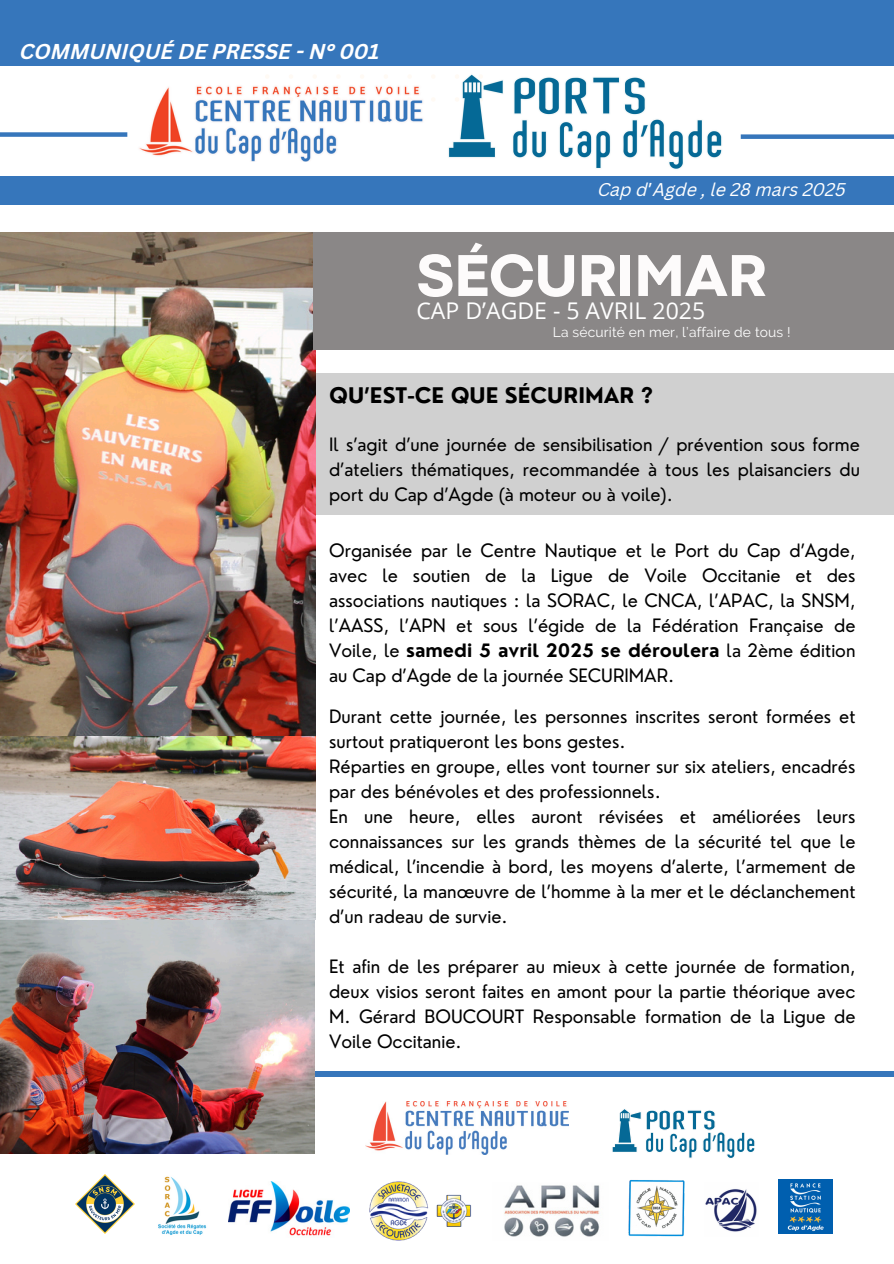
<style>
.page{position:relative;width:894px;height:1264px;background:#fff}
.page>*{position:absolute;margin:0;border:0;box-sizing:border-box;transform-origin:0 0}
.t1{font:800 61.5px "Codec Pro";color:#fdfbfb}
.t2{font:23.1px "Open Sans";color:#fff}
.t3{font:italic 700 21px "Canva Sans";color:#fff}
.t4{font:700 21px "Nourd";color:#000}
.t5{font:18px/25px "Nourd";color:#000;text-align:justify}
.t6{font:italic 17.85px "Canva Sans";color:#fff}
.t7{font:13.8px "Raleway";letter-spacing:.015em;color:#fff}
.s1{font-family:"Noto Sans Gurmukhi";font-style:normal}
.s2{font-weight:700}
</style>
<div class="page">
<div style="left:0;top:373px;width:893px;height:142px;background:#d0d0d0"></div>
<img style="left:0;top:232px;width:315px;height:504px">
<div style="left:0;top:1071px;width:893px;height:5px;background:#3676bb"></div>
<img style="left:0;top:919px;width:314px;height:234px">
<img style="left:127px;top:86px;width:307px;height:75px">
<div style="left:0;top:132px;width:127px;height:5px;background:#3676bb"></div>
<div style="left:740px;top:134px;width:153px;height:5px;background:#3676bb"></div>
<div style="left:0;top:0;width:893px;height:66px;background:#3676bb"></div>
<div style="left:0;top:176px;width:893px;height:28px;background:#3676bb"></div>
<div style="left:313px;top:232px;width:580px;height:118px;background:#8a8787"></div>
<img style="left:0;top:736px;width:315px;height:183px">
<img style="left:448px;top:74px;width:274px;height:95px">
<img style="left:778px;top:1179px;width:54px;height:54px">
<img style="left:75px;top:1174px;width:60px;height:59px">
<img style="left:628px;top:1180px;width:56px;height:56px">
<img style="left:705px;top:1189px;width:52px;height:43px">
<img style="left:229px;top:1181px;width:120px;height:55px">
<img style="left:369px;top:1181px;width:102px;height:59px">
<img style="left:158px;top:1176px;width:49px;height:59px">
<img style="left:504px;top:1185px;width:96px;height:52px">
<img style="left:366px;top:1101px;width:202px;height:53px">
<img style="left:612px;top:1109px;width:143px;height:49px">
<h1 class="t3" style="left:20px;top:43px;width:361px">COMMUNIQUÉ DE PRESSE - N° 001</h1>
<p class="t6" style="left:597px;top:182px;width:249px">Cap d<span class="s1">’</span>Agde , le 28 mars 2025</p>
<h2 class="t1" style="left:416px;top:254px;width:351px">SÉCURIMAR</h2>
<p class="t2" style="left:416px;top:294px;width:290px">CAP D’AGDE - 5 AVRIL 2025</p>
<p class="t7" style="left:552px;top:324px;width:239px">La sécurité en mer, l’affaire de tous !</p>
<p class="t4" style="left:329px;top:382px;width:325px">QU’EST-CE QUE SÉCURIMAR ?</p>
<p class="t5" style="left:329px;top:432px;width:532px">Il s’agit d’une journée de sensibilisation / prévention sous forme d’ateliers thématiques, recommandée à tous les plaisanciers du port du Cap d’Agde (à moteur ou à voile).</p>
<h2 class="t5" style="left:329px;top:537px;width:528px">Organisée par le Centre Nautique et le Port du Cap d’Agde, avec le soutien de la Ligue de Voile Occitanie et des associations nautiques : la SORAC, le CNCA, l’APAC, la SNSM, l’AASS, l’APN et sous l’égide de la Fédération Française de Voile, le <span class="s2">samedi 5 avril 2025 se déroulera</span> la 2ème édition au Cap d’Agde de la journée SECURIMAR.</h2>
<p class="t5" style="left:329px;top:703px;width:527px">Durant cette journée, les personnes inscrites seront formées et surtout pratiqueront les bons gestes.</p>
<p class="t5" style="left:329px;top:753px;width:528px">Réparties en groupe, elles vont tourner sur six ateliers, encadrés par des bénévoles et des professionnels.</p>
<p class="t5" style="left:329px;top:803px;width:528px">En une heure, elles auront révisées et améliorées leurs connaissances sur les grands thèmes de la sécurité tel que le médical, l’incendie à bord, les moyens d’alerte, l’armement de sécurité, la manœuvre de l’homme à la mer et le déclanchement d’un radeau de survie.</p>
<p class="t5" style="left:329px;top:953px;width:527px">Et afin de les préparer au mieux à cette journée de formation, deux visios seront faites en amont pour la partie théorique avec M. Gérard BOUCOURT Responsable formation de la Ligue de Voile Occitanie.</p>
</div>
